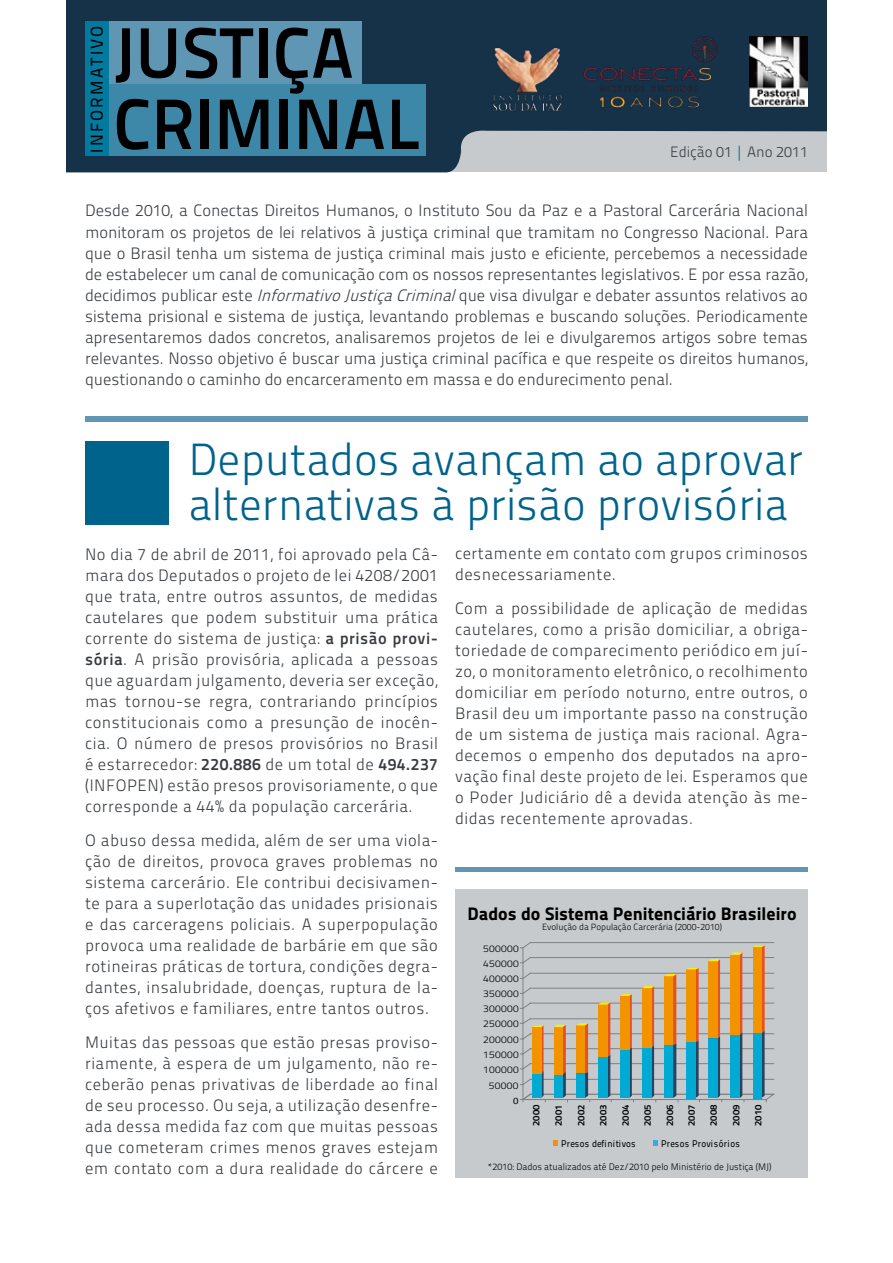
<style>
.page{position:relative;width:893px;height:1263px;background:#fff}
.page>*{position:absolute;margin:0;border:0;box-sizing:border-box;transform-origin:0 0}
.t1{font:71.25px/71.2px "Titillium Maps 26 L 750 wt";color:#000}
.t2{font:45px/45px "Titillium Maps 26 L 250 wt";color:#00638c}
.t3{font:18.15px "Titillium Maps 26 L 999 wt";color:#000}
.t4{font:17.1px "Titillium Maps 26 L 500 wt";letter-spacing:.12em;color:#000}
.t5{font:16.5px/21px "Titillium Maps 26 L 250 wt";letter-spacing:.03em;color:#383c40;text-align:justify}
.t6{font:15px "Titillium Maps 26 L 250 wt";color:#383c40}
.t7{font:9.75px "Titillium Maps 26 L 250 wt";letter-spacing:.03em;color:#000;scale:1.1 1}
.t8{font:9.75px "Titillium Maps 26 L 500 wt";letter-spacing:.015em;color:#000;scale:.94 1}
.t9{font:9.75px "Calibri";color:#000;scale:1.1 1}
.t10{font:9.45px "Titillium Maps 26 L 250 wt";color:#000}
.t11{font:9.45px "Titillium Maps 26 L 750 wt";color:#000;scale:1.06 1}
.t12{font:9px "Titillium Maps 26 L 250 wt";color:#000}
.s1{color:#00638c}
.s2{font-style:italic}
.s3{font-family:"Titillium Maps 26 L 750 wt"}
</style>
<div class="page">
<svg style="left:66px;top:0;width:761px;height:172px;fill:#153248"></svg>
<div style="left:85px;top:416px;width:723px;height:5px;background:#5e96b3"></div>
<img style="left:485px;top:35px;width:83px;height:84px">
<img style="left:576px;top:32px;width:145px;height:84px">
<img style="left:749px;top:37px;width:59px;height:69px">
<div style="left:85px;top:21px;width:24px;height:135px;background:#007a9e"></div>
<div style="left:109px;top:21px;width:253px;height:64px;background:#5e96b3"></div>
<div style="left:109px;top:85px;width:317px;height:71px;background:#3d88a8"></div>
<div style="left:85px;top:441px;width:83px;height:83px;background:#00638c"></div>
<div style="left:455px;top:889px;width:353px;height:288px;background:#c6cacd"></div>
<svg style="left:520px;top:942px;width:254px;height:160px"></svg>
<svg style="left:553px;top:1141px;width:5px;height:5px"></svg>
<svg style="left:653px;top:1141px;width:5px;height:5px"></svg>
<div style="left:455px;top:867px;width:353px;height:5px;background:#5e96b3"></div>
<p class="t4" style="left:84px;top:153px;width:128px;rotate:-90deg">INFORMATIVO</p>
<h1 class="t1" style="left:113px;top:13px;width:310px">JUSTIÇA<br>CRIMINAL</h1>
<p class="t6" style="left:670px;top:141px;width:139px">Edição 01 <span class="s1">|</span> Ano 2011</p>
<p class="t5" style="left:85px;top:199px;width:724px">Desde 2010, a Conectas Direitos Humanos, o Instituto Sou da Paz e a Pastoral Carcerária Nacional monitoram os projetos de lei relativos à justiça criminal que tramitam no Congresso Nacional. Para que o Brasil tenha um sistema de justiça criminal mais justo e eficiente, percebemos a necessidade de estabelecer um canal de comunicação com os nossos representantes legislativos. E por essa razão, decidimos publicar este <span class="s2">InformativoJustiçaCriminal</span>que visa divulgar e debater assuntos relativos ao sistema prisional e sistema de justiça, levantando problemas e buscando soluções. Periodicamente apresentaremos dados concretos, analisaremos projetos de lei e divulgaremos artigos sobre temas relevantes. Nosso objetivo é buscar uma justiça criminal pacífica e que respeite os direitos humanos, questionando o caminho do encarceramento em massa e do endurecimento penal.</p>
<h2 class="t2" style="left:189px;top:435px;width:616px">Deputados avançam ao aprovar alternativas à prisão provisória</h2>
<p class="t5" style="left:455px;top:542px;width:354px">certamente em contato com grupos criminosos desnecessariamente.</p>
<p class="t5" style="left:455px;top:597px;width:354px">Com a possibilidade de aplicação de medidas cautelares, como a prisão domiciliar, a obriga&shy;toriedade de comparecimento periódico em juí&shy;zo, o monitoramento eletrônico, o recolhimento domiciliar em período noturno, entre outros, o Brasil deu um importante passo na construção de um sistema de justiça mais racional. Agra&shy;decemos o empenho dos deputados na apro&shy;vação final deste projeto de lei. Esperamos que o Poder Judiciário dê a devida atenção às me&shy;didas recentemente aprovadas.</p>
<p class="t5" style="left:85px;top:543px;width:354px">No dia 7 de abril de 2011, foi aprovado pela Câ&shy;mara dos Deputados o projeto de lei 4208/2001 que trata, entre outros assuntos, de medidas cautelares que podem substituir uma prática corrente do sistema de justiça: <span class="s3">a prisão provi&shy;sória</span>. A prisão provisória, aplicada a pessoas que aguardam julgamento, deveria ser exceção, mas tornou-se regra, contrariando princípios constitucionais como a presunção de inocên&shy;cia. O número de presos provisórios no Brasil é estarrecedor: <span class="s3">220.886</span> de um total de <span class="s3">494.237 </span>(INFOPEN) estão presos provisoriamente, o que corresponde a 44% da população carcerária.</p>
<p class="t5" style="left:85px;top:829px;width:354px">O abuso dessa medida, além de ser uma viola&shy;ção de direitos, provoca graves problemas no sistema carcerário. Ele contribui decisivamen&shy;te para a superlotação das unidades prisionais e das carceragens policiais. A superpopulação provoca uma realidade de barbárie em que são rotineiras práticas de tortura, condições degra&shy;dantes, insalubridade, doenças, ruptura de la&shy;ços afetivos e familiares, entre tantos outros.</p>
<p class="t5" style="left:85px;top:1030px;width:354px">Muitas das pessoas que estão presas proviso&shy;riamente, à espera de um julgamento, não re&shy;ceberão penas privativas de liberdade ao final de seu processo. Ou seja, a utilização desenfre&shy;ada dessa medida faz com que muitas pessoas que cometeram crimes menos graves estejam em contato com a dura realidade do cárcere e</p>
<p class="t3" style="left:467px;top:899px;width:331px">Dados do Sistema Penitenciário Brasileiro</p>
<p class="t12" style="left:542px;top:921px;width:181px">Evolução da População Carcerária (2000-2010)</p>
<p class="t7" style="left:483px;top:941px;width:34px">500000</p>
<p class="t7" style="left:483px;top:956px;width:34px">450000</p>
<p class="t7" style="left:483px;top:972px;width:34px">400000</p>
<p class="t7" style="left:483px;top:987px;width:34px">350000</p>
<p class="t7" style="left:483px;top:1002px;width:34px">300000</p>
<p class="t7" style="left:483px;top:1017px;width:34px">250000</p>
<p class="t7" style="left:483px;top:1032px;width:34px">200000</p>
<p class="t7" style="left:483px;top:1047px;width:34px">150000</p>
<p class="t7" style="left:483px;top:1062px;width:34px">100000</p>
<p class="t7" style="left:489px;top:1078px;width:29px">50000</p>
<p class="t9" style="left:513px;top:1094px;width:6px">0</p>
<p class="t11" style="left:529px;top:1126px;width:21px;rotate:-90deg">2000</p>
<p class="t11" style="left:551px;top:1126px;width:21px;rotate:-90deg">2001</p>
<p class="t11" style="left:574px;top:1126px;width:21px;rotate:-90deg">2002</p>
<p class="t11" style="left:596px;top:1126px;width:21px;rotate:-90deg">2003</p>
<p class="t11" style="left:618px;top:1126px;width:21px;rotate:-90deg">2004</p>
<p class="t11" style="left:640px;top:1126px;width:21px;rotate:-90deg">2005</p>
<p class="t11" style="left:662px;top:1126px;width:21px;rotate:-90deg">2006</p>
<p class="t11" style="left:684px;top:1126px;width:21px;rotate:-90deg">2007</p>
<p class="t11" style="left:706px;top:1126px;width:21px;rotate:-90deg">2008</p>
<p class="t11" style="left:729px;top:1126px;width:21px;rotate:-90deg">2009</p>
<p class="t11" style="left:751px;top:1126px;width:21px;rotate:-90deg">2010</p>
<p class="t8" style="left:561px;top:1136px;width:81px">Presos definitivos</p>
<p class="t8" style="left:661px;top:1136px;width:85px">Presos Provisórios</p>
<p class="t10" style="left:488px;top:1160px;width:285px">*2010: Dados atualizados até Dez/2010 pelo Ministério de Justiça (MJ)</p>
</div>
